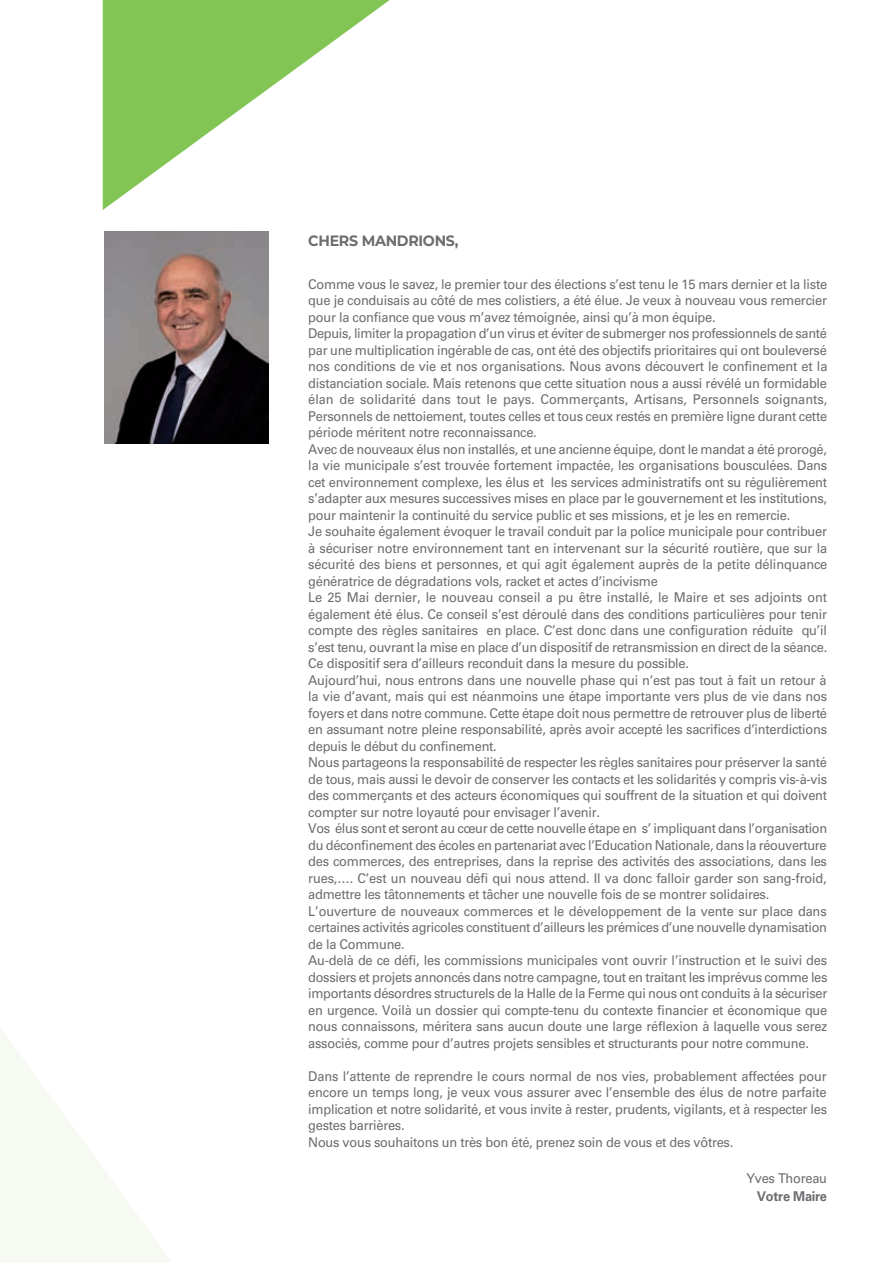
<style>
.page{position:relative;width:893px;height:1263px;background:#fff}
.page>*{position:absolute;margin:0;border:0;box-sizing:border-box;transform-origin:0 0}
.texte_1{font:700 15px "Montserrat";letter-spacing:-.02em;color:#6c6d70;scale:.95 1}
.texte_1-2{font:13.5px/16.5px "Univers";letter-spacing:-.02em;color:#6c6d70;text-align:justify;scale:.95 1}
.texte_1-3{font:700 13.5px "Univers";letter-spacing:-.02em;color:#6c6d70;scale:.95 1}
</style>
<div class="page">
<svg style="left:0;top:289px;width:188px;height:974px"></svg>
<svg style="left:103px;top:0;width:287px;height:210px"></svg>
<img style="left:105px;top:231px;width:163px;height:212px">
<p class="texte_1" style="left:308px;top:229px;width:160px">CHERS MANDRIONS,</p>
<p class="texte_1-2" style="left:308px;top:276px;width:548px">Comme vous le savez, le premier tour des élections s’est tenu le 15 mars dernier et la liste que je conduisais au côté de mes colistiers, a été élue. Je veux à nouveau vous remercier pour la confiance que vous m’avez témoignée, ainsi qu’à mon équipe.</p>
<p class="texte_1-2" style="left:308px;top:325px;width:548px">Depuis, limiter la propagation d’un virus et éviter de submerger nos professionnels de santé par une multiplication ingérable de cas, ont été des objectifs prioritaires qui ont bouleversé nos conditions de vie et nos organisations. Nous avons découvert le confinement et la distanciation sociale. Mais retenons que cette situation nous a aussi révélé un formidable élan de solidarité dans tout le pays. Commerçants, Artisans, Personnels soignants, Personnels de nettoiement, toutes celles et tous ceux restés en première ligne durant cette période méritent notre reconnaissance.</p>
<p class="texte_1-2" style="left:308px;top:441px;width:548px">Avec de nouveaux élus non installés, et une ancienne équipe, dont le mandat a été prorogé, la vie municipale s’est trouvée fortement impactée, les organisations bousculées. Dans cet environnement complexe, les élus et les services administratifs ont su régulièrement s’adapter aux mesures successives mises en place par le gouvernement et les institutions, pour maintenir la continuité du service public et ses missions, et je les en remercie.</p>
<p class="texte_1-2" style="left:308px;top:523px;width:548px">Je souhaite également évoquer le travail conduit par la police municipale pour contribuer à sécuriser notre environnement tant en intervenant sur la sécurité routière, que sur la sécurité des biens et personnes, et qui agit également auprès de la petite délinquance génératrice de dégradations vols, racket et actes d’incivisme</p>
<p class="texte_1-2" style="left:308px;top:589px;width:548px">Le 25 Mai dernier, le nouveau conseil a pu être installé, le Maire et ses adjoints ont également été élus. Ce conseil s’est déroulé dans des conditions particulières pour tenir compte des règles sanitaires en place. C’est donc dans une configuration réduite qu’il s’est tenu, ouvrant la mise en place d’un dispositif de retransmission en direct de la séance.<br>Ce dispositif sera d’ailleurs reconduit dans la mesure du possible.</p>
<p class="texte_1-2" style="left:308px;top:672px;width:548px">Aujourd’hui, nous entrons dans une nouvelle phase qui n’est pas tout à fait un retour à la vie d’avant, mais qui est néanmoins une étape importante vers plus de vie dans nos foyers et dans notre commune. Cette étape doit nous permettre de retrouver plus de liberté en assumant notre pleine responsabilité, après avoir accepté les sacrifices d’interdictions depuis le début du confinement.</p>
<p class="texte_1-2" style="left:308px;top:754px;width:548px">Nous partageons la responsabilité de respecter les règles sanitaires pour préserver la santé de tous, mais aussi le devoir de conserver les contacts et les solidarités y compris vis-à-vis des commerçants et des acteurs économiques qui souffrent de la situation et qui doivent compter sur notre loyauté pour envisager l’avenir.</p>
<p class="texte_1-2" style="left:308px;top:820px;width:548px">Vos élus sont et seront au cœur de cette nouvelle étape en s’ impliquant dans l’organisation du déconfinement des écoles en partenariat avec l’Education Nationale, dans la réouverture des commerces, des entreprises, dans la reprise des activités des associations, dans les rues,…. C’est un nouveau défi qui nous attend. Il va donc falloir garder son sang-froid, admettre les tâtonnements et tâcher une nouvelle fois de se montrer solidaires.</p>
<p class="texte_1-2" style="left:308px;top:903px;width:548px">L’ouverture de nouveaux commerces et le développement de la vente sur place dans certaines activités agricoles constituent d’ailleurs les prémices d’une nouvelle dynamisation de la Commune.</p>
<p class="texte_1-2" style="left:308px;top:952px;width:548px">Au-delà de ce défi, les commissions municipales vont ouvrir l’instruction et le suivi des dossiers et projets annoncés dans notre campagne, tout en traitant les imprévus comme les importants désordres structurels de la Halle de la Ferme qui nous ont conduits à la sécuriser en urgence. Voilà un dossier qui compte-tenu du contexte financier et économique que nous connaissons, méritera sans aucun doute une large réflexion à laquelle vous serez associés, comme pour d’autres projets sensibles et structurants pour notre commune.</p>
<p class="texte_1-2" style="left:308px;top:1068px;width:548px">Dans l’attente de reprendre le cours normal de nos vies, probablement affectées pour encore un temps long, je veux vous assurer avec l’ensemble des élus de notre parfaite implication et notre solidarité, et vous invite à rester, prudents, vigilants, et à respecter les gestes barrières.</p>
<p class="texte_1-2" style="left:308px;top:1134px;width:449px">Nous vous souhaitons un très bon été, prenez soin de vous et des vôtres.</p>
<p class="texte_1-2" style="left:746px;top:1170px;width:86px">Yves Thoreau</p>
<p class="texte_1-3" style="left:757px;top:1188px;width:75px">Votre Maire</p>
</div>
